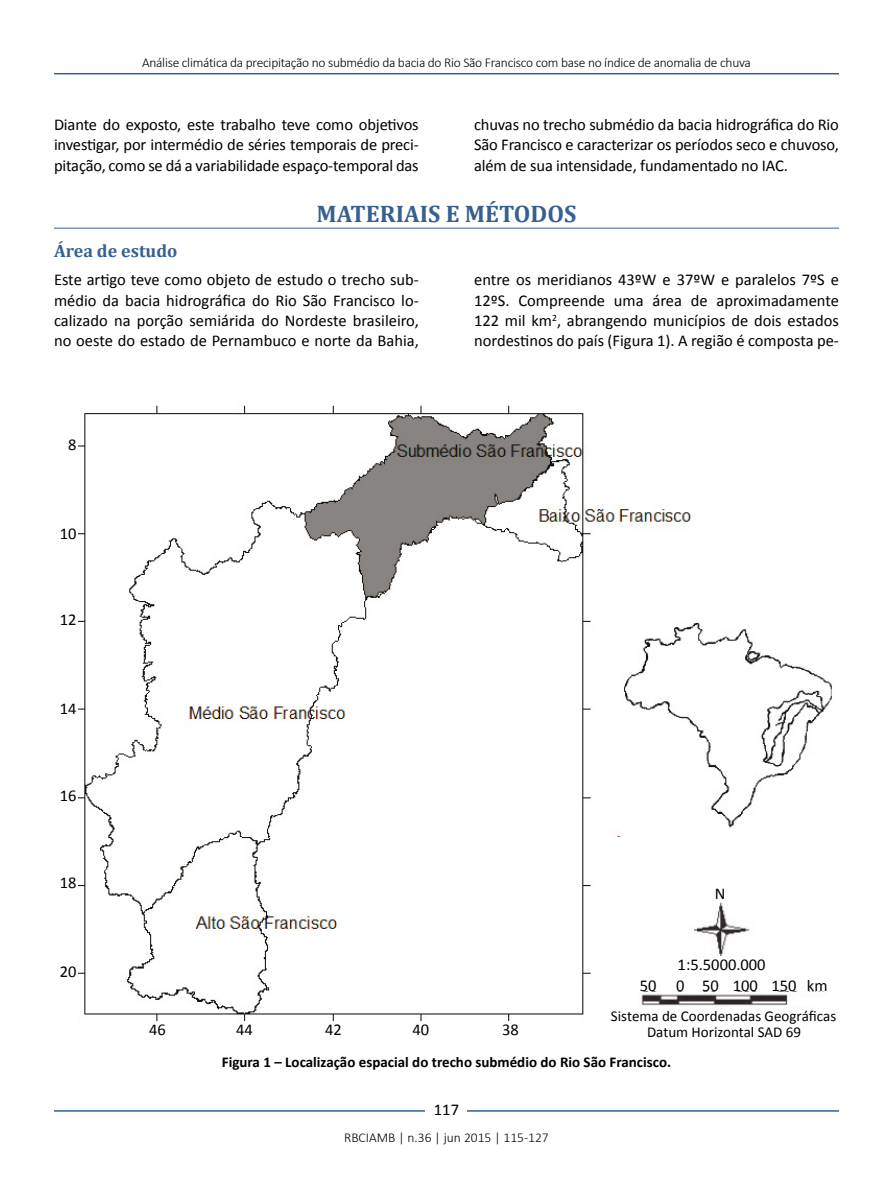
<style>
.page{position:relative;width:893px;height:1191px;background:#fff}
.page>*{position:absolute;margin:0;border:0;box-sizing:border-box;transform-origin:0 0}
.t1{font:700 24px "Cambria";color:#365f92}
.t2{font:700 18px "Cambria";color:#365f92}
.t3{font:16.5px/20.2px "Calibri";letter-spacing:-.01em;color:#000;text-align:justify}
.t4{font:700 15px "Calibri";color:#000}
.t5{font:15px "Calibri";color:#000}
.t6{font:300 13.5px "Calibri";letter-spacing:-.02em;color:#000}
.t7{font:300 13.5px "Calibri";color:#000}
</style>
<div class="page">
<hr style="left:54px;top:73px;width:785px;height:1px;background:#365f92">
<hr style="left:54px;top:1110px;width:785px;height:1px;background:#365f92">
<div style="left:426px;top:1096px;width:41px;height:26px;background:#fff"></div>
<hr style="left:54px;top:228px;width:785px;height:1px;background:#365f92">
<img style="left:78px;top:405px;width:754px;height:633px">
<div style="left:132px;top:1021px;width:444px;height:15px;background:#fff"></div>
<div style="left:694px;top:877px;width:52px;height:23px;background:#fff"></div>
<div style="left:633px;top:956px;width:196px;height:35px;background:#fff"></div>
<div style="left:611px;top:1008px;width:228px;height:37px;background:#fff"></div>
<p class="t6" style="left:142px;top:54px;width:610px">Análise climática da precipitação no submédio da bacia do Rio São Francisco com base no índice de anomalia de chuva</p>
<p class="t3" style="left:54px;top:115px;width:366px">Diante do exposto, este trabalho teve como objetivos investigar, por intermédio de séries temporais de preci‑ pitação, como se dá a variabilidade espaço‑temporal das</p>
<p class="t3" style="left:474px;top:115px;width:366px">chuvas no trecho submédio da bacia hidrográfica do Rio São Francisco e caracterizar os períodos seco e chuvoso, além de sua intensidade, fundamentado no IAC.</p>
<h1 class="t1" style="left:317px;top:196px;width:261px">MATERIAIS E MÉTODOS</h1>
<p class="t2" style="left:54px;top:238px;width:125px">Área de estudo</p>
<p class="t3" style="left:54px;top:270px;width:366px">Este artigo teve como objeto de estudo o trecho sub‑ médio da bacia hidrográfica do Rio São Francisco lo‑ calizado na porção semiárida do Nordeste brasileiro, no oeste do estado de Pernambuco e norte da Bahia,</p>
<p class="t3" style="left:474px;top:270px;width:366px">entre os meridianos 43ºW e 37ºW e paralelos 7ºS e 12ºS. Compreende uma área de aproximadamente 122 mil km<sup>2</sup>, abrangendo municípios de dois estados nordestinos do país (Figura 1). A região é composta pe‑</p>
<p class="t3" style="left:68px;top:434px;width:10px">8</p>
<p class="t3" style="left:60px;top:523px;width:18px">10</p>
<p class="t3" style="left:60px;top:608px;width:18px">12</p>
<p class="t3" style="left:60px;top:697px;width:18px">14</p>
<p class="t3" style="left:60px;top:785px;width:18px">16</p>
<p class="t3" style="left:60px;top:872px;width:18px">18</p>
<p class="t3" style="left:60px;top:960px;width:18px">20</p>
<p class="t3" style="left:149px;top:1018px;width:18px">46</p>
<p class="t3" style="left:236px;top:1018px;width:18px">44</p>
<p class="t3" style="left:325px;top:1018px;width:18px">42</p>
<p class="t3" style="left:413px;top:1018px;width:18px">40</p>
<p class="t3" style="left:502px;top:1018px;width:18px">38</p>
<p class="t3" style="left:715px;top:882px;width:12px">N</p>
<p class="t3" style="left:640px;top:953px;width:189px;line-height:20.9px;text-indent:38px">1:5.5000.000<br>50 0 50 100 150 km</p>
<p class="t5" style="left:647px;top:1022px;width:155px">Datum Horizontal SAD 69</p>
<p class="t5" style="left:611px;top:1006px;width:227px">Sistema de Coordenadas Geográficas</p>
<p class="t4" style="left:222px;top:1052px;width:451px">Figura 1 – Localização espacial do trecho submédio do Rio São Francisco.</p>
<p class="t3" style="left:434px;top:1099px;width:27px">117</p>
<p class="t7" style="left:344px;top:1129px;width:206px">RBCIAMB | n.36 | jun 2015 | 115-127</p>
</div>
